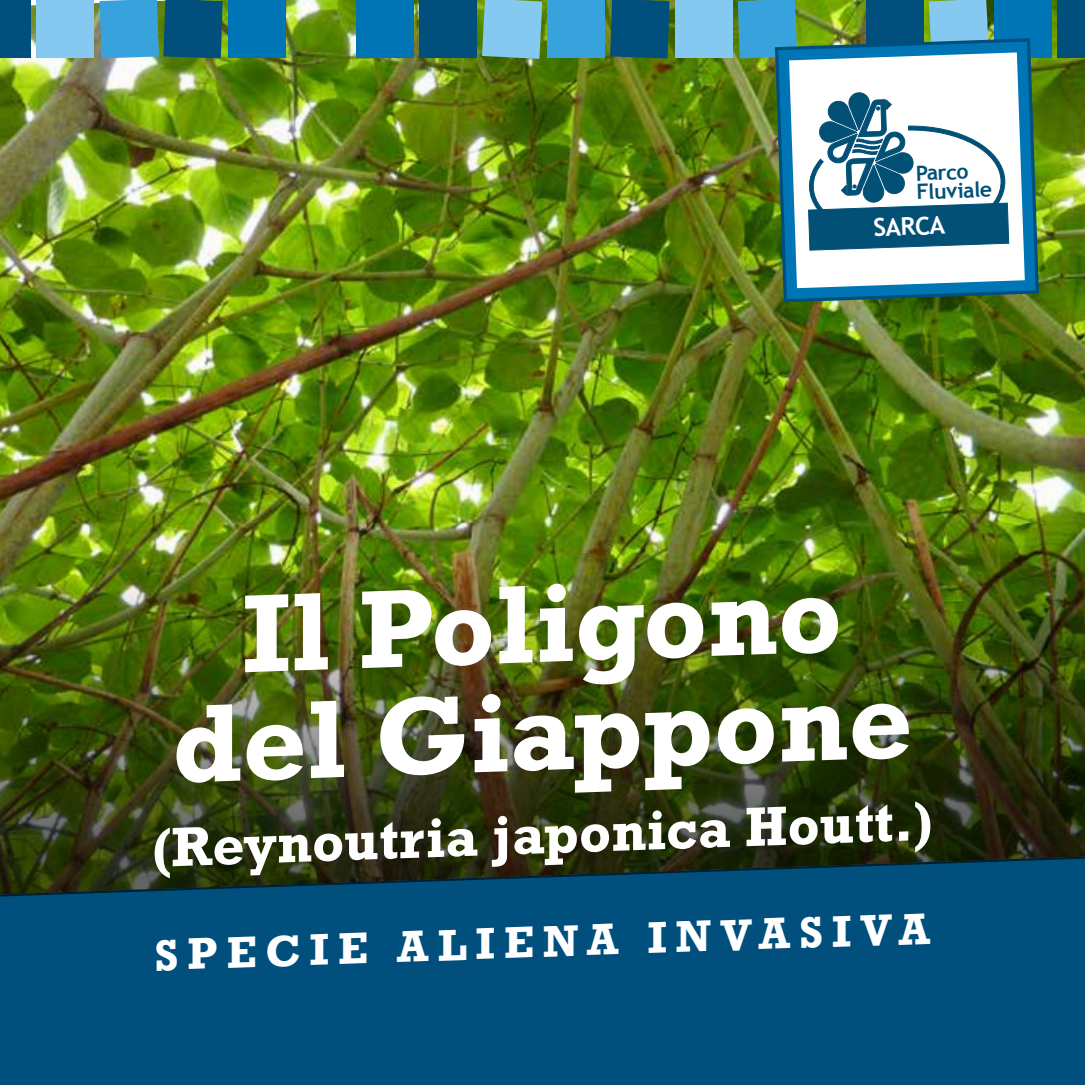
<style>
.page{position:relative;width:1085px;height:1085px;background:#fff}
.page>*{position:absolute;margin:0;border:0;box-sizing:border-box;transform-origin:0 0}
.t1{font:700 112.5px/108px "Rockwell Std";color:#fff;text-align:center}
.t2{font:700 56.25px "Rockwell Std";color:#fff}
.t3{font:700 45px "Rockwell Std";color:#fff}
.t4{font:700 24.75px "Trebuchet MS";color:#fff}
.t5{font:700 21.15px/18.7px "Trebuchet MS";color:#035076}
</style>
<div class="page">
<img style="left:0;top:0;width:1084px;height:523px">
<div style="left:0;top:896px;width:1084px;height:188px;background:#004f7c"></div>
<div style="left:0;top:0;width:30px;height:57px;background:#004f7c"></div>
<div style="left:37px;top:0;width:57px;height:57px;background:#85c9f0"></div>
<svg style="left:99px;top:0;width:124px;height:58px"></svg>
<div style="left:228px;top:0;width:57px;height:57px;background:#0075b5"></div>
<div style="left:356px;top:0;width:57px;height:57px;background:#0075b5"></div>
<div style="left:419px;top:0;width:58px;height:57px;background:#004f7c"></div>
<svg style="left:482px;top:0;width:60px;height:59px"></svg>
<div style="left:547px;top:0;width:57px;height:57px;background:#38a2dc"></div>
<div style="left:610px;top:0;width:59px;height:58px;background:#004f7c"></div>
<div style="left:674px;top:0;width:58px;height:57px;background:#85c9f0"></div>
<svg style="left:737px;top:0;width:60px;height:58px"></svg>
<div style="left:866px;top:0;width:57px;height:57px;background:#004f7c"></div>
<svg style="left:928px;top:0;width:60px;height:38px"></svg>
<div style="left:993px;top:0;width:58px;height:57px;background:#0075b5"></div>
<div style="left:1057px;top:0;width:27px;height:57px;background:#004f7c"></div>
<img style="left:0;top:523px;width:1084px;height:373px">
<img style="left:774px;top:38px;width:264px;height:264px">
<svg style="left:778px;top:42px;width:257px;height:257px;fill:#0075b5"></svg>
<svg style="left:789px;top:52px;width:235px;height:236px"></svg>
<svg style="left:797px;top:83px;width:216px;height:174px"></svg>
<p class="t5" style="left:915px;top:164px;width:77px;rotate:-2deg">Parco<br>Fluviale</p>
<p class="t4" style="left:872px;top:212px;width:73px;rotate:-2deg">SARCA</p>
<h1 class="t1" style="left:165px;top:581px;width:742px;rotate:-2deg">Il Poligono del Giappone</h1>
<p class="t2" style="left:150px;top:814px;width:782px;rotate:-2deg">(Reynoutria japonica Houtt.)</p>
<p class="t3" style="left:153px;top:928px;width:777px;rotate:-2deg">SPECIE ALIENA INVASIVA</p>
</div>
